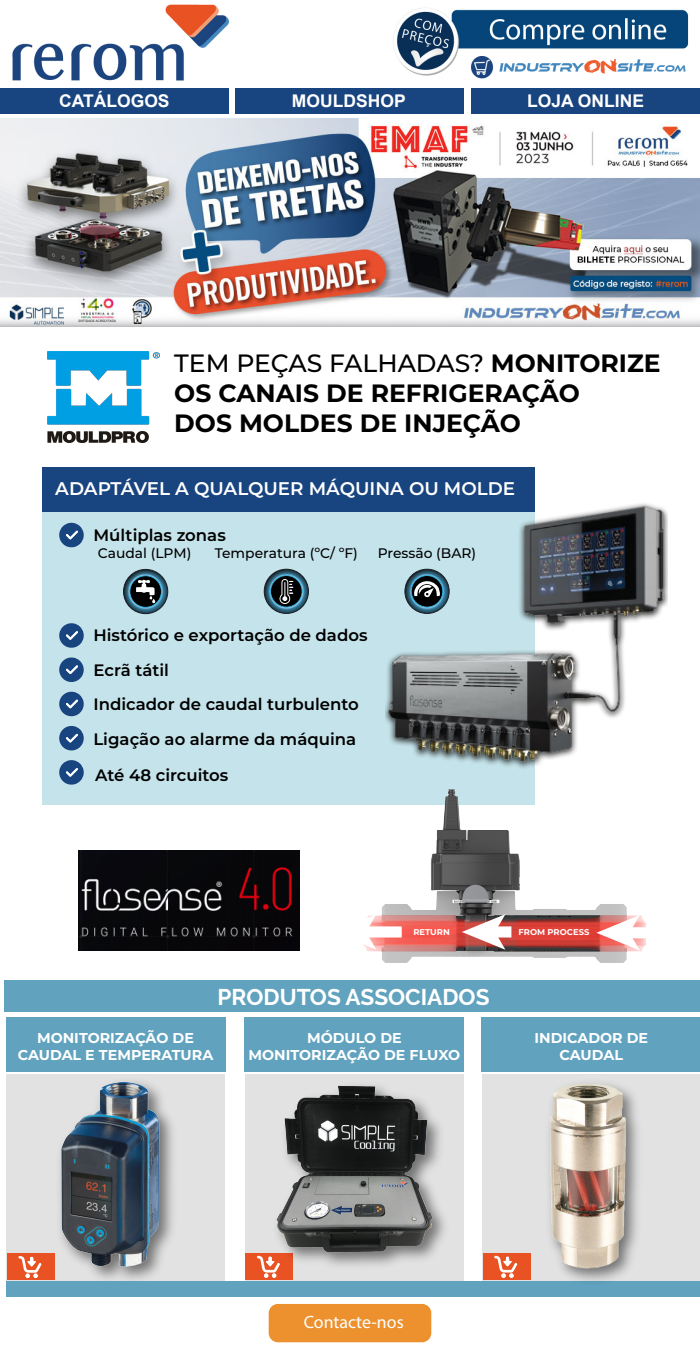
<style>
.page{position:relative;width:700px;height:1350px;background:#fff}
.page>*{position:absolute;margin:0;border:0;box-sizing:border-box;transform-origin:0 0}
.t1{font:700 25.03px/30px "Montserrat";color:#000}
.t2{font:700 22.66px "Raleway";color:#fff}
.t3{font:600 18.29px "Montserrat";color:#fff}
.t4{font:17.85px "Myriad Pro";color:#fff}
.t5{font:700 17.5px "Arial";color:#fff}
.t6{font:600 16.54px/35.5px "Montserrat";color:#000}
.t7{font:700 14.26px/17.2px "Montserrat";color:#fff;text-align:center}
.t8{font:500 13.83px "Montserrat";color:#000}
.t9{font:700 8.4px "Montserrat";color:#fff}
.s1{font-weight:500}
</style>
<div class="page">
<div style="left:235px;top:88px;width:229px;height:25px;background:#18447f"></div>
<div style="left:471px;top:88px;width:229px;height:25px;background:#18447f"></div>
<div style="left:0;top:88px;width:229px;height:25px;background:#18447f"></div>
<img style="left:12px;top:4px;width:677px;height:77px">
<div style="left:482px;top:1017px;width:218px;height:55px;background:#61a2be"></div>
<div style="left:483px;top:1075px;width:217px;height:206px;background:#e2e2e2"></div>
<div style="left:483px;top:1254px;width:47px;height:26px;background:#e95223"></div>
<div style="left:244px;top:1017px;width:219px;height:55px;background:#61a2be"></div>
<div style="left:245px;top:1075px;width:218px;height:206px;background:#e2e2e2"></div>
<div style="left:245px;top:1254px;width:48px;height:26px;background:#e95223"></div>
<svg style="left:257px;top:1256px;width:20px;height:22px"></svg>
<div style="left:6px;top:1017px;width:219px;height:55px;background:#61a2be"></div>
<div style="left:7px;top:1075px;width:218px;height:206px;background:#e2e2e2"></div>
<img style="left:52px;top:1074px;width:129px;height:206px">
<img style="left:53px;top:1082px;width:120px;height:185px">
<div style="left:42px;top:511px;width:493px;height:294px;background:#c5e3ea"></div>
<img style="left:385px;top:503px;width:282px;height:287px">
<div style="left:42px;top:467px;width:493px;height:44px;background:#18447f"></div>
<svg style="left:59px;top:623px;width:25px;height:25px"></svg>
<svg style="left:59px;top:523px;width:25px;height:25px"></svg>
<svg style="left:59px;top:657px;width:25px;height:25px"></svg>
<svg style="left:59px;top:691px;width:25px;height:25px"></svg>
<svg style="left:59px;top:726px;width:25px;height:24px"></svg>
<svg style="left:59px;top:760px;width:25px;height:25px"></svg>
<svg style="left:405px;top:569px;width:44px;height:44px"></svg>
<div style="left:405px;top:569px;width:45px;height:45px;border:1px solid #191f28;border-radius:50%"></div>
<img style="left:408px;top:573px;width:38px;height:37px">
<div style="left:411px;top:576px;width:32px;height:31px;background:#000;border-radius:50%"></div>
<div style="left:411px;top:575px;width:32px;height:32px;border:1px solid #29b0e5;border-radius:50%"></div>
<svg style="left:124px;top:569px;width:44px;height:45px"></svg>
<div style="left:123px;top:569px;width:45px;height:45px;border:1px solid #191f28;border-radius:50%"></div>
<img style="left:127px;top:573px;width:37px;height:37px">
<div style="left:130px;top:576px;width:31px;height:31px;background:#000;border-radius:50%"></div>
<div style="left:130px;top:575px;width:32px;height:33px;border:1px solid #29b0e5;border-radius:50%"></div>
<svg style="left:136px;top:580px;width:20px;height:23px"></svg>
<svg style="left:264px;top:569px;width:44px;height:44px"></svg>
<div style="left:264px;top:569px;width:45px;height:45px;border:1px solid #191f28;border-radius:50%"></div>
<img style="left:268px;top:573px;width:37px;height:37px">
<div style="left:271px;top:576px;width:31px;height:31px;background:#000;border-radius:50%"></div>
<div style="left:270px;top:575px;width:32px;height:32px;border:1px solid #29b0e5;border-radius:50%"></div>
<svg style="left:279px;top:579px;width:14px;height:25px"></svg>
<svg style="left:414px;top:577px;width:26px;height:21px"></svg>
<img style="left:78px;top:851px;width:221px;height:99px">
<img style="left:367px;top:790px;width:279px;height:173px">
<div style="left:627px;top:927px;width:25px;height:11px;background:#fff"></div>
<svg style="left:596px;top:915px;width:44px;height:36px"></svg>
<div style="left:493px;top:926px;width:18px;height:12px;background:#fff"></div>
<svg style="left:462px;top:914px;width:43px;height:36px"></svg>
<div style="left:364px;top:926px;width:38px;height:12px;background:#fff"></div>
<svg style="left:363px;top:914px;width:13px;height:36px"></svg>
<img style="left:47px;top:351px;width:112px;height:92px">
<div style="left:5px;top:980px;width:695px;height:32px;background:#61a2be"></div>
<div style="left:7px;top:1254px;width:48px;height:26px;background:#e95223"></div>
<svg style="left:18px;top:1256px;width:24px;height:22px"></svg>
<div style="left:6px;top:1281px;width:694px;height:16px;background:#61a2be"></div>
<img style="left:267px;top:1124px;width:178px;height:150px">
<img style="left:272px;top:1085px;width:165px;height:172px">
<img style="left:484px;top:1074px;width:207px;height:206px">
<img style="left:0;top:119px;width:700px;height:207px">
<div style="left:269px;top:1304px;width:162px;height:38px;background:#ed912e;border-radius:9px"></div>
<p class="t5" style="left:59px;top:89px;width:112px">CATÁLOGOS</p>
<p class="t5" style="left:292px;top:89px;width:115px">MOULDSHOP</p>
<p class="t5" style="left:527px;top:89px;width:119px">LOJA ONLINE</p>
<h1 class="t1" style="left:174px;top:346px;width:488px"><span class="s1">TEM PEÇAS FALHADAS?</span> MONITORIZE<br>OS CANAIS DE REFRIGERAÇÃO<br>DOS MOLDES DE INJEÇÃO</h1>
<p class="t3" style="left:55px;top:476px;width:461px">ADAPTÁVEL A QUALQUER MÁQUINA OU MOLDE</p>
<p class="t6" style="left:93px;top:516px;width:134px">Múltiplas zonas</p>
<p class="t8" style="left:98px;top:544px;width:95px">Caudal (LPM)</p>
<p class="t8" style="left:215px;top:544px;width:145px">Temperatura (ºC/ ºF)</p>
<p class="t8" style="left:378px;top:544px;width:100px">Pressão (BAR)</p>
<p class="t6" style="left:93px;top:617px;width:276px;line-height:35px">Histórico e exportação de dados<br>Ecrã tátil</p>
<p class="t6" style="left:93px;top:685px;width:267px">Indicador de caudal turbulento<br>Ligação ao alarme da máquina<br>Até 48 circuitos</p>
<p class="t9" style="left:413px;top:926px;width:38px">RETURN</p>
<p class="t9" style="left:518px;top:926px;width:73px">FROM PROCESS</p>
<h2 class="t2" style="left:217px;top:984px;width:274px">PRODUTOS ASSOCIADOS</h2>
<p class="t7" style="left:18px;top:1029px;width:197px">MONITORIZAÇÃO DE<br>CAUDAL E TEMPERATURA</p>
<p class="t7" style="left:249px;top:1028px;width:213px">MÓDULO DE<br>MONITORIZAÇÃO DE FLUXO</p>
<p class="t7" style="left:534px;top:1029px;width:115px">INDICADOR DE<br>CAUDAL</p>
<p class="t4" style="left:304px;top:1310px;width:101px">Contacte-nos</p>
</div>
